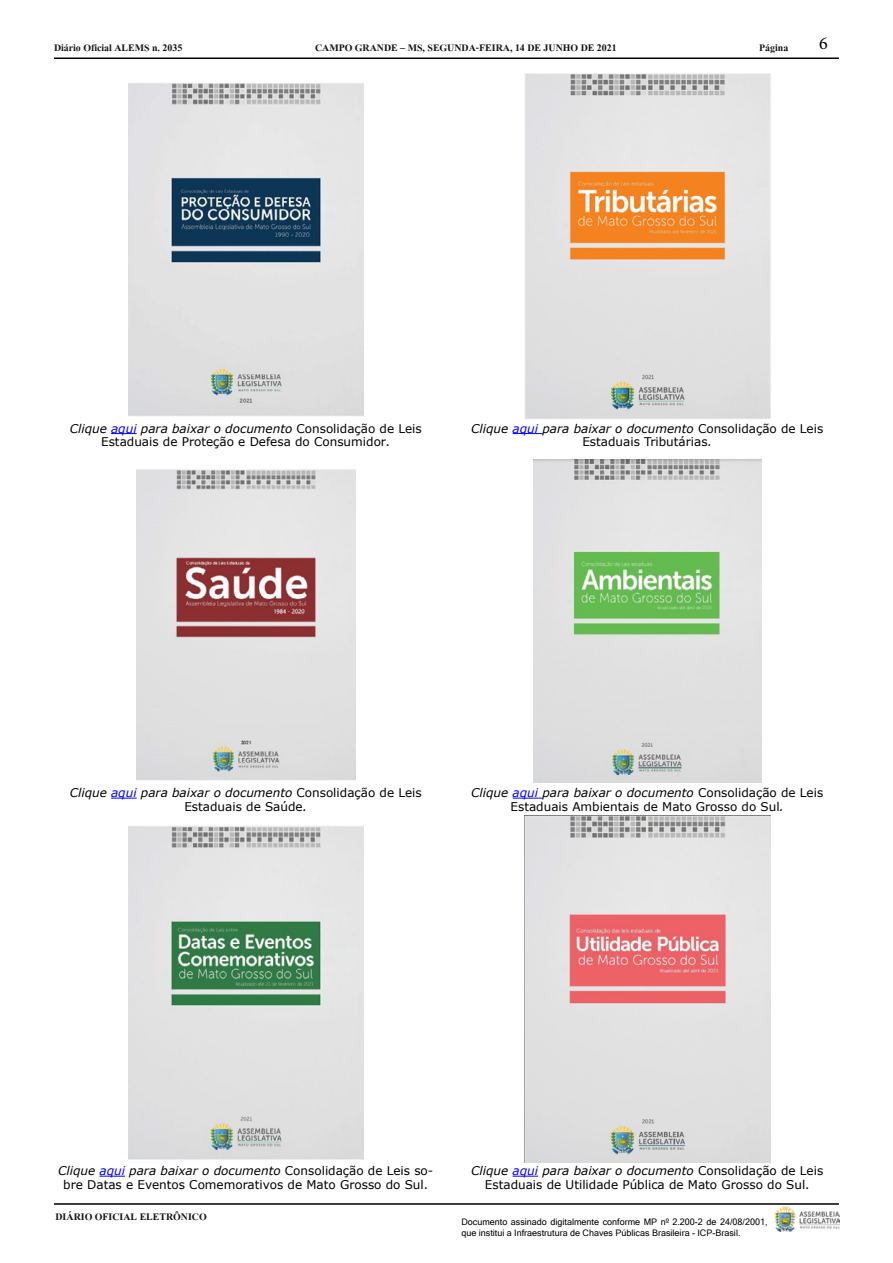
<style>
.page{position:relative;width:893px;height:1263px;background:#fff}
.page>*{position:absolute;margin:0;border:0;box-sizing:border-box;transform-origin:0 0}
.t1{font:18px "Minion Pro";color:#000}
.t2{font:700 15px "Angsana New";color:#161413}
.t3{font:12px/13.5px "Verdana";color:#000;text-align:center}
.t4{font:9px/10.8px "Microsoft Sans Serif";color:#000}
.s1{font-style:italic}
.s2{font-style:italic;color:#00f}
</style>
<div class="page">
<hr style="left:54px;top:58px;width:785px;height:1px;background:#000">
<hr style="left:54px;top:1203px;width:785px;height:2px;background:#000">
<img style="left:774px;top:1206px;width:66px;height:25px">
<svg style="left:111px;top:433px;width:26px;height:1px"></svg>
<svg style="left:111px;top:798px;width:26px;height:1px"></svg>
<svg style="left:100px;top:1176px;width:25px;height:1px"></svg>
<svg style="left:513px;top:433px;width:29px;height:1px"></svg>
<svg style="left:513px;top:798px;width:29px;height:1px"></svg>
<svg style="left:513px;top:1176px;width:25px;height:1px"></svg>
<img style="left:128px;top:83px;width:235px;height:333px">
<img style="left:136px;top:469px;width:219px;height:311px">
<img style="left:128px;top:826px;width:235px;height:334px">
<img style="left:525px;top:73px;width:245px;height:346px">
<img style="left:533px;top:459px;width:228px;height:323px">
<img style="left:524px;top:815px;width:246px;height:347px">
<p class="t2" style="left:54px;top:36px;width:130px">Diário Oficial ALEMS n. 2035</p>
<p class="t2" style="left:315px;top:36px;width:303px">CAMPO GRANDE – MS, SEGUNDA-FEIRA, 14 DE JUNHO DE 2021</p>
<p class="t2" style="left:759px;top:36px;width:31px">Página</p>
<h1 class="t1" style="left:819px;top:31px;width:10px">6</h1>
<p class="t3" style="left:70px;top:421px;width:354px"><span class="s1">Clique</span> <span class="s2">aqui</span> <span class="s1">para baixar o documento</span> Consolidação de Leis<br>Estaduais de Proteção e Defesa do Consumidor<span class="s1">.</span></p>
<p class="t3" style="left:471px;top:421px;width:354px"><span class="s1">Clique</span> <span class="s2">aqui</span> <span class="s1">para baixar o documento</span> Consolidação de Leis<br>Estaduais Tributárias<span class="s1">.</span></p>
<p class="t3" style="left:70px;top:786px;width:354px"><span class="s1">Clique</span> <span class="s2">aqui</span> <span class="s1">para baixar o documento</span> Consolidação de Leis<br>Estaduais de Saúde<span class="s1">.</span></p>
<p class="t3" style="left:471px;top:786px;width:354px"><span class="s1">Clique</span> <span class="s2">aqui</span> <span class="s1">para baixar o documento</span> Consolidação de Leis<br>Estaduais Ambientais de Mato Grosso do Sul<span class="s1">.</span></p>
<p class="t3" style="left:58px;top:1164px;width:377px"><span class="s1">Clique</span> <span class="s2">aqui</span> <span class="s1">para baixar o documento</span> Consolidação de Leis so&shy;bre Datas e Eventos Comemorativos de Mato Grosso do Sul.</p>
<p class="t2" style="left:56px;top:1205px;width:153px">DIÁRIO OFICIAL ELETRÔNICO</p>
<p class="t3" style="left:471px;top:1164px;width:354px"><span class="s1">Clique</span> <span class="s2">aqui</span> <span class="s1">para baixar o documento</span> Consolidação de Leis<br>Estaduais de Utilidade Pública de Mato Grosso do Sul.</p>
<p class="t4" style="left:461px;top:1216px;width:308px">Documento assinado digitalmente conforme MP nº 2.200-2 de 24/08/2001, que institui a Infraestrutura de Chaves Públicas Brasileira - ICP-Brasil.</p>
</div>
